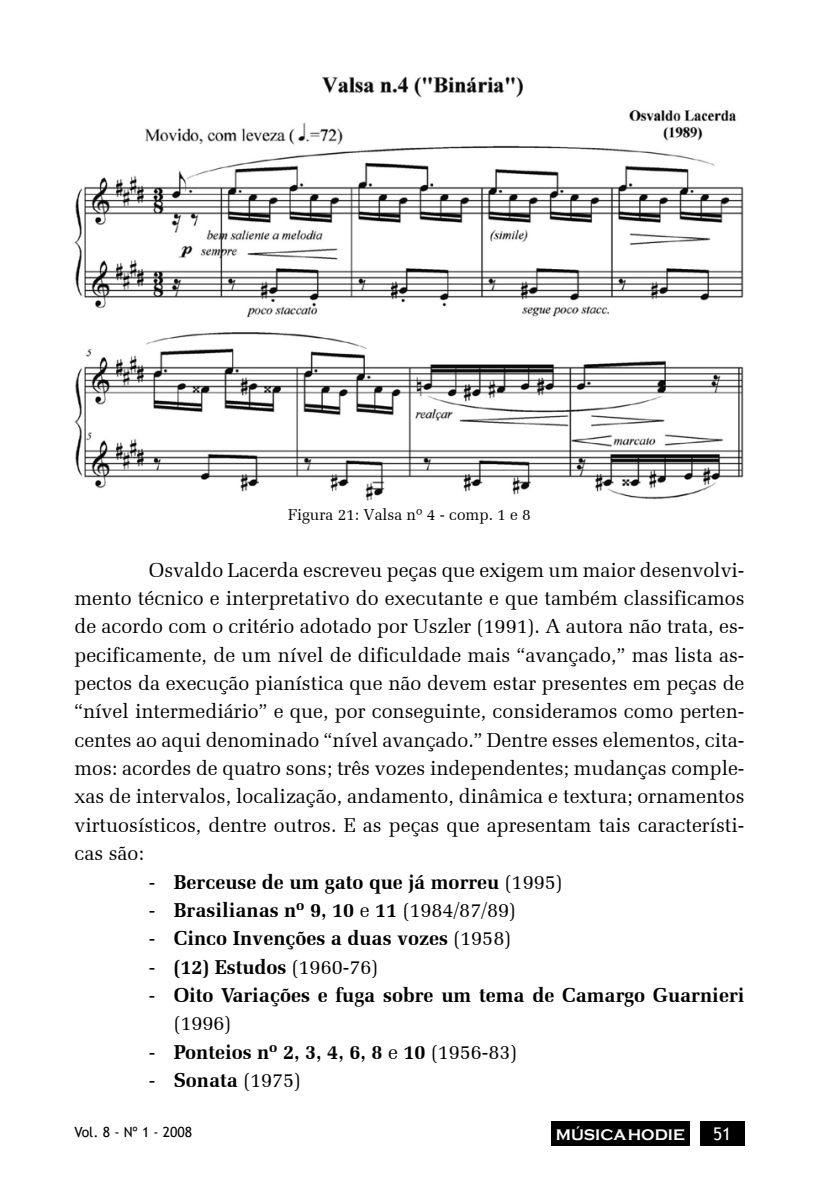
<style>
.page{position:relative;width:819px;height:1191px;background:#fff}
.page>*{position:absolute;margin:0;border:0;box-sizing:border-box;transform-origin:0 0}
.TEXTO{font:20.12px/28.3px "Zapf Elliptical 711 BT";color:#000;text-align:justify}
.abcd{font:700 20.12px/28.3px "Zapf Elliptical 711 BT";color:#000}
.abcd-2{font:20.12px "Zapf Elliptical 711 BT";color:#000}
.t1{font:17.5px "Trebuchet MS";color:#fff}
.figura{font:15.75px "Zapf Elliptical 711 BT";color:#000}
.t2{font:700 15.75px "Copperplate Gothic";color:#fff}
.t3{font:14px "Trebuchet MS";color:#000}
.s1{font-weight:400}
.s2{font-weight:400;font-style:italic}
.s3{font-weight:700}
</style>
<div class="page">
<div style="left:699px;top:1121px;width:45px;height:25px;background:#000"></div>
<div style="left:551px;top:1121px;width:139px;height:25px;background:#000"></div>
<img style="left:74px;top:76px;width:670px;height:424px">
<p class="figura" style="left:288px;top:505px;width:244px">Figura 21: Valsa nº 4 - comp. 1 e 8</p>
<p class="TEXTO" style="left:74px;top:555px;width:671px;text-indent:74px">Osvaldo Lacerda escreveu peças que exigem um maior desenvolvi&shy;mento técnico e interpretativo do executante e que também classificamos de acordo com o critério adotado por Uszler (1991). A autora não trata, es&shy;pecificamente, de um nível de dificuldade mais “avançado,” mas lista as&shy;pectos da execução pianística que não devem estar presentes em peças de “nível intermediário” e que, por conseguinte, consideramos como perten&shy;centes ao aqui denominado “nível avançado.” Dentre esses elementos, cita&shy;mos: acordes de quatro sons; três vozes independentes; mudanças comple&shy;xas de intervalos, localização, andamento, dinâmica e textura; ornamentos virtuosísticos, dentre outros. E as peças que apresentam tais característi&shy;cas são:</p>
<p class="abcd" style="left:149px;top:867px;width:415px"><span class="s1">-</span> Berceuse de um gato que já morreu <span class="s1">(1995)</span></p>
<p class="abcd" style="left:149px;top:895px;width:368px"><span class="s1">-</span> Brasilianas nº 9, 10 <span class="s1">e</span> 11 <span class="s1">(1984/87/89)</span></p>
<p class="abcd" style="left:149px;top:924px;width:363px"><span class="s1">-</span> Cinco Invenções a duas vozes <span class="s1">(1958)</span></p>
<p class="abcd" style="left:149px;top:952px;width:231px"><span class="s1">-</span> (12) Estudos <span class="s1">(1960-76)</span></p>
<p class="abcd" style="left:174px;top:980px;width:572px;text-indent:-25px"><span class="s2">-</span> Oito Variações e fuga sobre um tema de Camargo Guarnieri <span class="s1">(1996)</span></p>
<p class="abcd" style="left:149px;top:1037px;width:370px"><span class="s1">-</span> Ponteios nº 2, 3, 4, 6, 8 <span class="s1">e</span> 10 <span class="s1">(1956-83)</span></p>
<p class="abcd-2" style="left:149px;top:1068px;width:153px">- <span class="s3">Sonata</span> (1975)</p>
<p class="t3" style="left:74px;top:1123px;width:119px">Vol. 8 - Nº 1 - 2008</p>
<p class="t2" style="left:556px;top:1126px;width:130px">MÚSICA HODIE</p>
<p class="t1" style="left:713px;top:1123px;width:20px">51</p>
</div>
